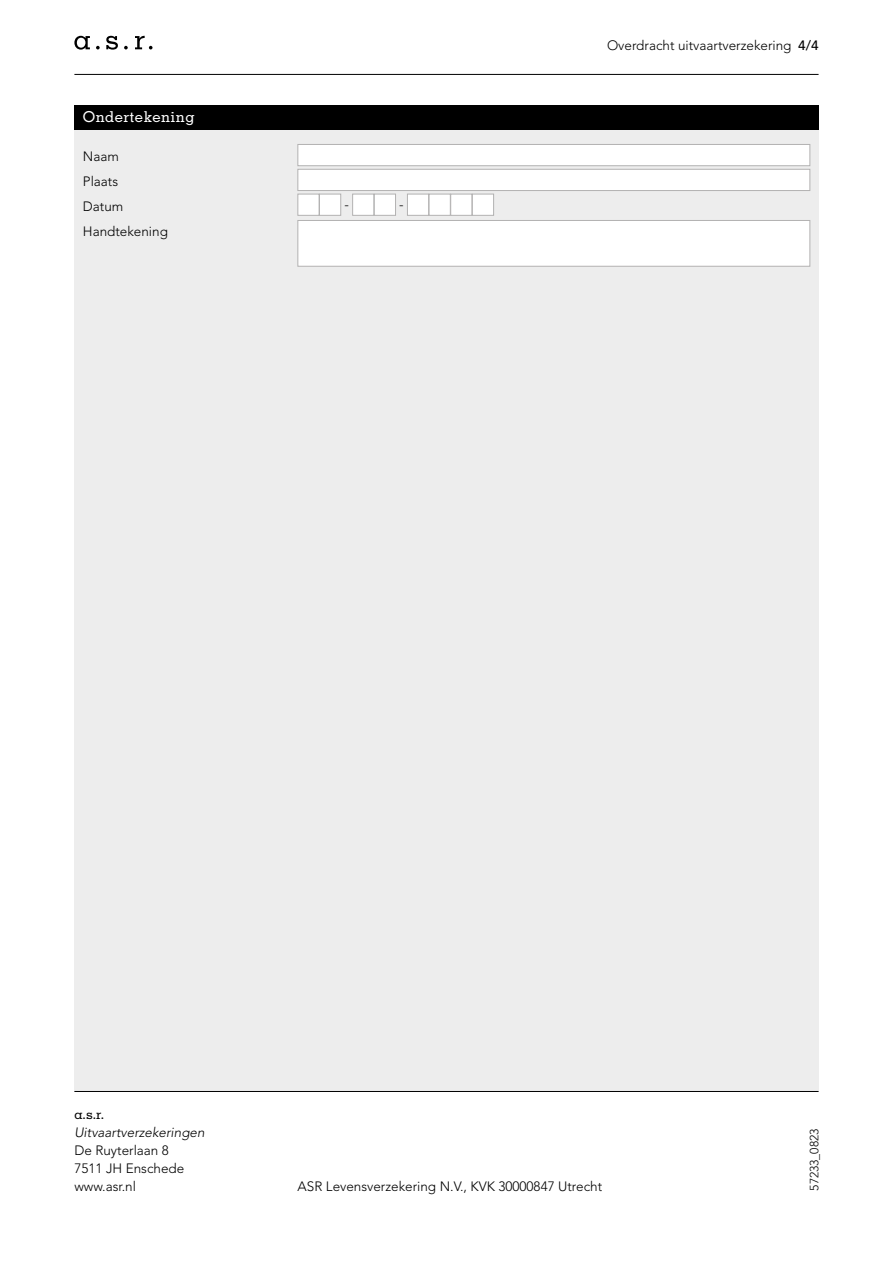
<style>
.page{position:relative;width:893px;height:1263px;background:#fff}
.page>*{position:absolute;margin:0;border:0;box-sizing:border-box;transform-origin:0 0}
.t1{font:500 15px "Memphis LT Std";letter-spacing:.025em;color:#fff}
.t2{font:300 13.5px/18px "Avenir LT Std";color:#000}
.t3{font:italic 300 13.5px "Avenir LT Std";color:#000}
.t4{font:500 13.5px "Memphis LT Std";color:#000}
.t5{font:300 12px "Avenir LT Std";color:#000}
.s1{font-weight:500}
</style>
<div class="page">
<hr style="left:74px;top:74px;width:745px;height:1px;background:#000">
<svg style="left:124px;top:46px;width:4px;height:3px"></svg>
<svg style="left:135px;top:36px;width:18px;height:13px"></svg>
<svg style="left:96px;top:46px;width:4px;height:3px"></svg>
<svg style="left:74px;top:36px;width:16px;height:14px"></svg>
<svg style="left:106px;top:36px;width:12px;height:14px"></svg>
<div style="left:74px;top:112px;width:745px;height:980px;background:#ededed"></div>
<div style="left:74px;top:105px;width:745px;height:24px;background:#000"></div>
<div style="left:298px;top:144px;width:512px;height:22px;background:#fff;border:1px solid #b3b2b2"></div>
<div style="left:298px;top:169px;width:512px;height:22px;background:#fff;border:1px solid #b3b2b2"></div>
<div style="left:298px;top:194px;width:21px;height:21px;background:#fff;border:1px solid #b3b2b2"></div>
<div style="left:319px;top:194px;width:22px;height:21px;background:#fff;border:1px solid #b3b2b2"></div>
<div style="left:352px;top:194px;width:22px;height:21px;background:#fff;border:1px solid #b3b2b2"></div>
<div style="left:374px;top:194px;width:22px;height:21px;background:#fff;border:1px solid #b3b2b2"></div>
<div style="left:407px;top:194px;width:22px;height:21px;background:#fff;border:1px solid #b3b2b2"></div>
<div style="left:429px;top:194px;width:21px;height:21px;background:#fff;border:1px solid #b3b2b2"></div>
<div style="left:450px;top:194px;width:22px;height:21px;background:#fff;border:1px solid #b3b2b2"></div>
<div style="left:472px;top:194px;width:22px;height:21px;background:#fff;border:1px solid #b3b2b2"></div>
<div style="left:298px;top:220px;width:512px;height:46px;background:#fff;border:1px solid #b3b2b2"></div>
<p class="t1" style="left:83px;top:107px;width:113px">Ondertekening</p>
<p class="t2" style="left:83px;top:144px;width:42px;line-height:24.8px">Naam<br>Plaats<br>Datum</p>
<p class="t2" style="left:83px;top:222px;width:87px">Handtekening</p>
<p class="t2" style="left:344px;top:195px;width:6px">-</p>
<p class="t2" style="left:399px;top:195px;width:6px">-</p>
<p class="t2" style="left:607px;top:36px;width:213px">Overdracht uitvaartverzekering <span class="s1">4/4</span></p>
<p class="t4" style="left:74px;top:1105px;width:31px">a.s.r.</p>
<p class="t3" style="left:74px;top:1124px;width:132px">Uitvaartverzekeringen</p>
<p class="t2" style="left:74px;top:1141px;width:111px">De Ruyterlaan 8<br>7511 JH Enschede www.asr.nl</p>
<p class="t2" style="left:298px;top:1177px;width:306px">ASR Levensverzekering N.V., KVK 30000847 Utrecht</p>
<p class="t5" style="left:807px;top:1191px;width:64px;rotate:-90deg">57233_0823</p>
</div>
